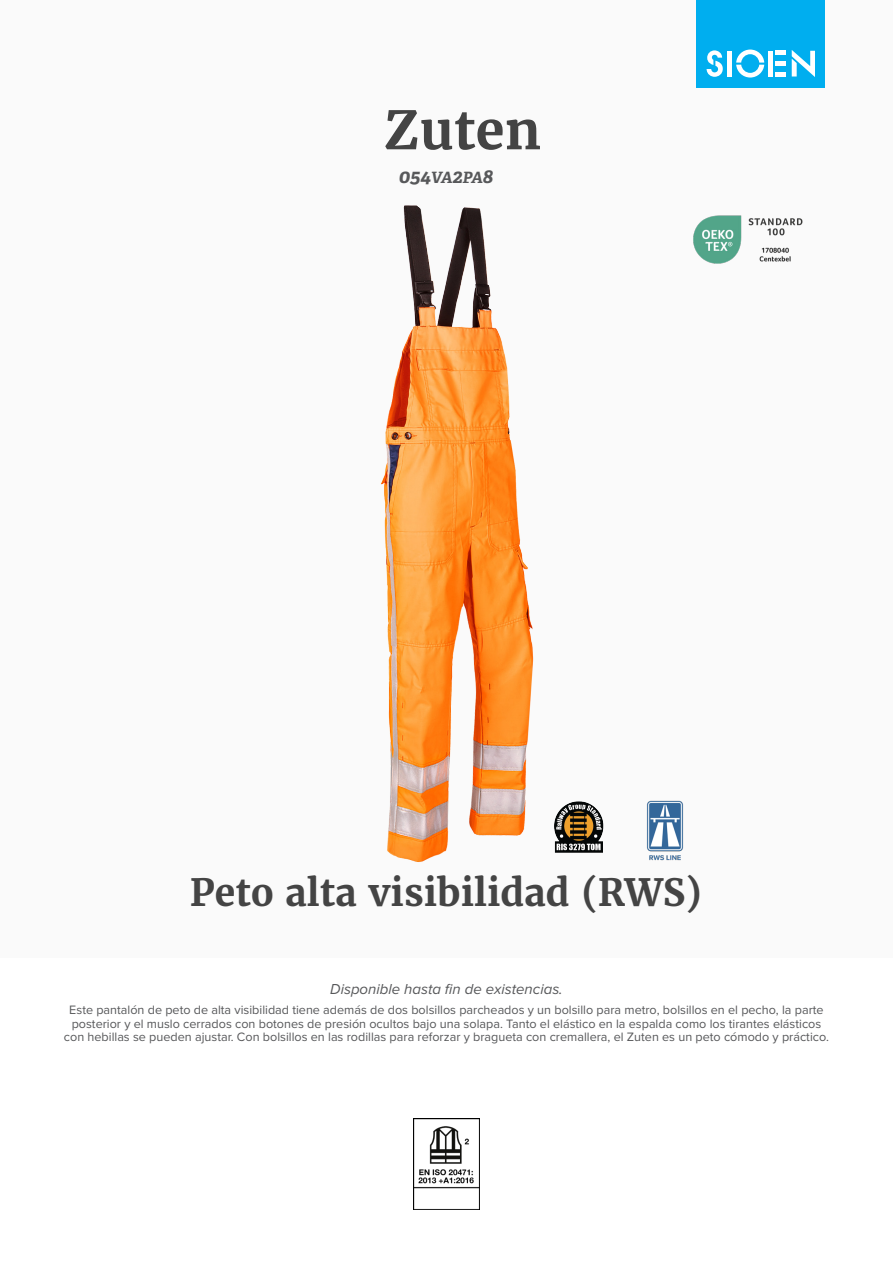
<style>
.page{position:relative;width:893px;height:1263px;background:#fff}
.page>*{position:absolute;margin:0;border:0;box-sizing:border-box;transform-origin:0 0}
.product_name{font:700 52.5px "Merriweather";color:#444}
.product_h2{font:700 37.5px "Merriweather";color:#444}
.product_ref{font:italic 700 19.5px "Adelle";color:#57585a}
.product_description{font:italic 15px "Proxima Nova";color:#57585a}
.product_description-2{font:12.6px/13.6px "Proxima Nova";color:#57585a;text-align:center}
.s1{font-size:15.6px}
</style>
<div class="page">
<div style="left:0;top:0;width:893px;height:957px;background:#fafafa"></div>
<div style="left:697px;top:0;width:128px;height:88px;background:#00aeef"></div>
<svg style="left:707px;top:50px;width:16px;height:27px"></svg>
<svg style="left:736px;top:50px;width:28px;height:28px"></svg>
<div style="left:727px;top:51px;width:5px;height:26px;background:#fff"></div>
<div style="left:768px;top:51px;width:5px;height:26px;background:#fff"></div>
<div style="left:775px;top:72px;width:11px;height:5px;background:#fff"></div>
<div style="left:775px;top:61px;width:11px;height:5px;background:#fff"></div>
<hr style="left:775px;top:51px;width:11px;height:4px;background:#fff">
<svg style="left:792px;top:50px;width:23px;height:27px"></svg>
<img style="left:693px;top:215px;width:110px;height:49px">
<img style="left:413px;top:1118px;width:67px;height:92px">
<img style="left:381px;top:205px;width:303px;height:657px">
<p class="product_name" style="left:384px;top:97px;width:158px">Zuten</p>
<p class="product_ref" style="left:399px;top:164px;width:96px">054<span class="s1">VA</span>2<span class="s1">PA</span>8</p>
<p class="product_h2" style="left:190px;top:868px;width:514px">Peto alta visibilidad (RWS)</p>
<p class="product_description" style="left:330px;top:980px;width:234px">Disponible hasta fin de existencias.</p>
<p class="product_description-2" style="left:64px;top:1002px;width:767px">Este pantalón de peto de alta visibilidad tiene además de dos bolsillos parcheados y un bolsillo para metro, bolsillos en el pecho, la parte posterior y el muslo cerrados con botones de presión ocultos bajo una solapa. Tanto el elástico en la espalda como los tirantes elásticos con hebillas se pueden ajustar. Con bolsillos en las rodillas para reforzar y bragueta con cremallera, el Zuten es un peto cómodo y práctico.</p>
</div>
